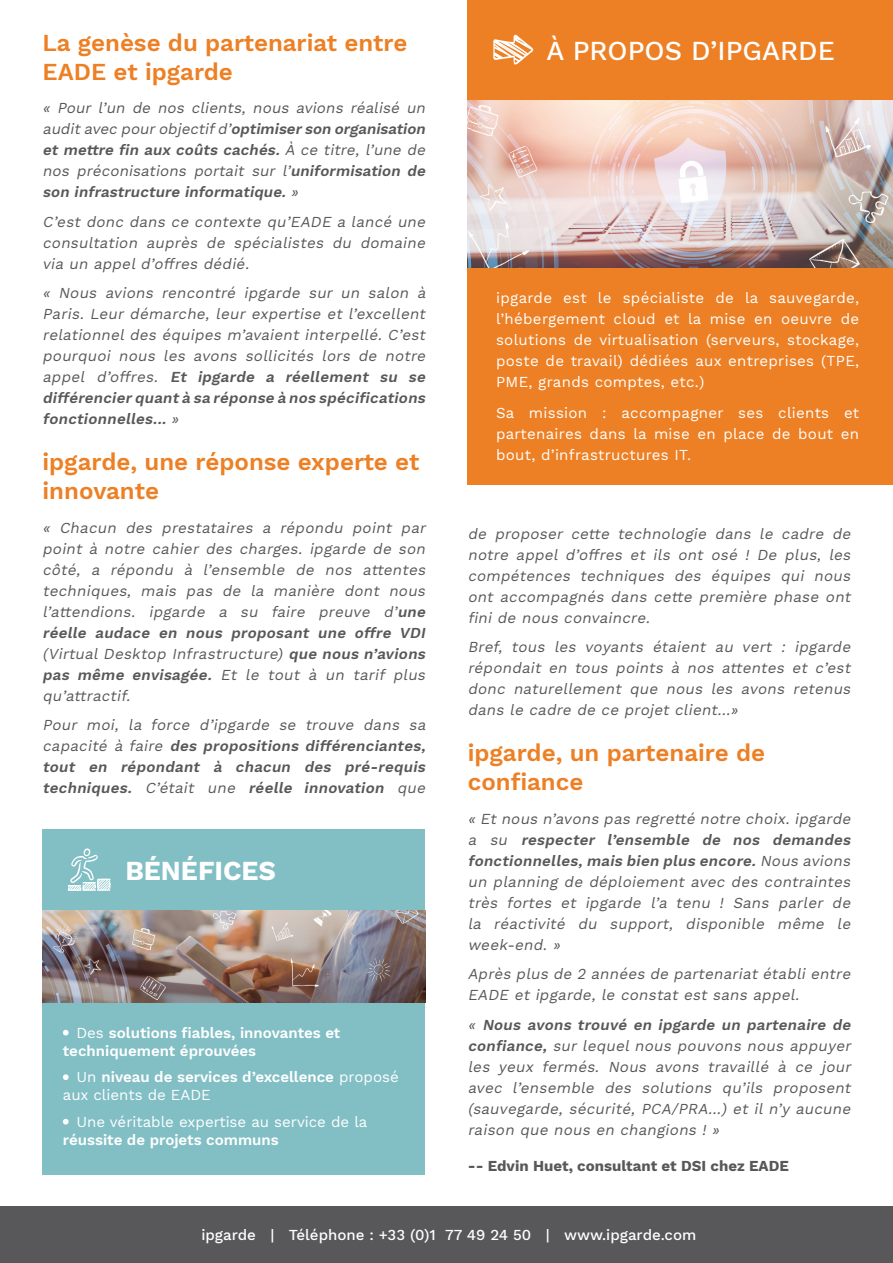
<style>
.page{position:relative;width:893px;height:1263px;background:#fff}
.page>*{position:absolute;margin:0;border:0;box-sizing:border-box;transform-origin:0 0}
.t1{font:500 27px "Work Sans";color:#fff}
.t2{font:700 27px "Work Sans";color:#fff}
.Style_de_paragraphe{font:600 24px/28.8px "Work Sans";color:#ed8025}
.Style_de_paragraphe-2{font:italic 15px/21px "Work Sans";color:#58585a;text-align:justify}
.t3{font:15px/21px "Work Sans";letter-spacing:.02em;color:#fff;text-align:justify}
.Style_de_paragraphe-3{font:italic 600 15px/21px "Work Sans";color:#58585a;text-align:justify}
.t4{font:600 15px/18px "Work Sans";color:#fff}
.t5{font:15px/18px "Work Sans";color:#fff}
.t6{font:500 15px "Work Sans";color:#fff}
.t7{font:700 15px "Work Sans";color:#58585a}
.s1{font-weight:600}
.s2{font-weight:400}
</style>
<div class="page">
<div style="left:43px;top:829px;width:382px;height:346px;background:#82bfc5"></div>
<svg style="left:63px;top:1030px;width:6px;height:5px"></svg>
<svg style="left:63px;top:1074px;width:6px;height:6px"></svg>
<svg style="left:63px;top:1119px;width:6px;height:5px"></svg>
<div style="left:0;top:1206px;width:893px;height:57px;background:#58585a"></div>
<div style="left:468px;top:0;width:425px;height:485px;background:#ed8025"></div>
<img style="left:468px;top:100px;width:425px;height:168px">
<img style="left:43px;top:910px;width:382px;height:92px">
<svg style="left:493px;top:34px;width:40px;height:31px"></svg>
<svg style="left:68px;top:848px;width:43px;height:43px"></svg>
<p class="Style_de_paragraphe" style="left:43px;top:29px;width:366px">La genèse du partenariat entre<br>EADE et ipgarde</p>
<p class="Style_de_paragraphe-2" style="left:43px;top:98px;width:388px">« Pour l’un de nos clients, nous avions réalisé un audit avec pourobjectifd’<span class="s1">optimiserson organisation et mettre fin aux coûts cachés.</span> À ce titre, l’une de nos préconisations portait sur l’<span class="s1">uniformisation de son infrastructure informatique.</span> »</p>
<p class="Style_de_paragraphe-2" style="left:43px;top:212px;width:388px">C’est donc dans ce contexte qu’EADE a lancé une consultation auprès de spécialistes du domaine via un appel d’offres dédié.</p>
<p class="Style_de_paragraphe-2" style="left:43px;top:283px;width:388px">« Nous avions rencontré ipgarde sur un salon à Paris. Leur démarche, leur expertise et l’excellent relationnel des équipes m’avaient interpellé. C’est pourquoi nous les avons sollicités lors de notre appel d’offres. <span class="s1">Et ipgarde a réellement su se différencier quant à sa réponse à nos spécifications fonctionnelles...</span> »</p>
<p class="Style_de_paragraphe" style="left:43px;top:449px;width:378px">ipgarde, une réponse experte et innovante</p>
<p class="Style_de_paragraphe-2" style="left:43px;top:518px;width:388px">« Chacun des prestataires a répondu point par point à notre cahier des charges. ipgarde de son côté, a répondu à l’ensemble de nos attentes techniques, mais pas de la manière dont nous l’attendions. ipgarde a su faire preuve d’<span class="s1">une réelle audace en nous proposant une offre VDI </span>(Virtual Desktop Infrastructure) <span class="s1">que nous n’avions pas même envisagée.</span> Et le tout à un tarif plus qu’attractif.</p>
<p class="Style_de_paragraphe-3" style="left:43px;top:715px;width:388px"><span class="s2">Pour moi, la force d’ipgarde se trouve dans sa capacité à faire</span> des propositions différenciantes, tout en répondant à chacun des pré-requis techniques. <span class="s2">C’était une</span> réelle innovation <span class="s2">que</span></p>
<p class="t2" style="left:125px;top:855px;width:152px">BÉNÉFICES</p>
<p class="t4" style="left:63px;top:1024px;width:279px;text-indent:14px"><span class="s2">Des</span> solutions fiables, innovantes et techniquement éprouvées</p>
<p class="t4" style="left:63px;top:1069px;width:337px;text-indent:14px"><span class="s2">Un</span> niveau de services d’excellence <span class="s2">proposé aux clients de EADE</span></p>
<p class="t5" style="left:63px;top:1113px;width:306px;text-indent:14px">Une véritable expertise au service de la <span class="s1">réussite de projets communs</span></p>
<p class="t1" style="left:547px;top:35px;width:290px">À PROPOS D’IPGARDE</p>
<p class="t3" style="left:496px;top:288px;width:365px">ipgarde est le spécialiste de la sauvegarde, l’hébergement cloud et la mise en oeuvre de solutions de virtualisation (serveurs, stockage, poste de travail) dédiées aux entreprises (TPE, PME, grands comptes, etc.)</p>
<p class="t3" style="left:496px;top:403px;width:365px">Sa mission : accompagner ses clients et partenaires dans la mise en place de bout en bout, d’infrastructures IT.</p>
<p class="Style_de_paragraphe-2" style="left:468px;top:524px;width:388px">de proposer cette technologie dans le cadre de notre appel d’offres et ils ont osé ! De plus, les compétences techniques des équipes qui nous ont accompagnés dans cette première phase ont fini de nous convaincre.</p>
<p class="Style_de_paragraphe-2" style="left:468px;top:637px;width:388px">Bref, tous les voyants étaient au vert : ipgarde répondait en tous points à nos attentes et c’est donc naturellement que nous les avons retenus dans le cadre de ce projet client...»</p>
<p class="Style_de_paragraphe" style="left:468px;top:740px;width:299px">ipgarde, un partenaire de confiance</p>
<p class="Style_de_paragraphe-2" style="left:468px;top:809px;width:388px">« Et nous n’avons pas regretté notre choix. ipgarde a su <span class="s1">respecter l’ensemble de nos demandes fonctionnelles,mais bien plus encore.</span> Nous avions un planning de déploiement avec des contraintes très fortes et ipgarde l’a tenu ! Sans parler de la réactivité du support, disponible même le week-end. »</p>
<p class="Style_de_paragraphe-2" style="left:468px;top:964px;width:387px">Après plus de 2 années de partenariat établi entre<br>EADE et ipgarde, le constat est sans appel.</p>
<p class="Style_de_paragraphe-2" style="left:468px;top:1015px;width:388px">« <span class="s1">Nous avons trouvé en ipgarde un partenaire de confiance,</span> sur lequel nous pouvons nous appuyer les yeux fermés. Nous avons travaillé à ce jour avec l’ensemble des solutions qu’ils proposent (sauvegarde, sécurité, PCA/PRA...) et il n’y aucune raison que nous en changions ! »</p>
<p class="t7" style="left:468px;top:1157px;width:323px">-- Edvin Huet, consultant et DSI chez EADE</p>
<p class="t6" style="left:201px;top:1226px;width:497px">ipgarde | Téléphone : +33 (0)1 77 49 24 50 | www.ipgarde.com</p>
</div>
